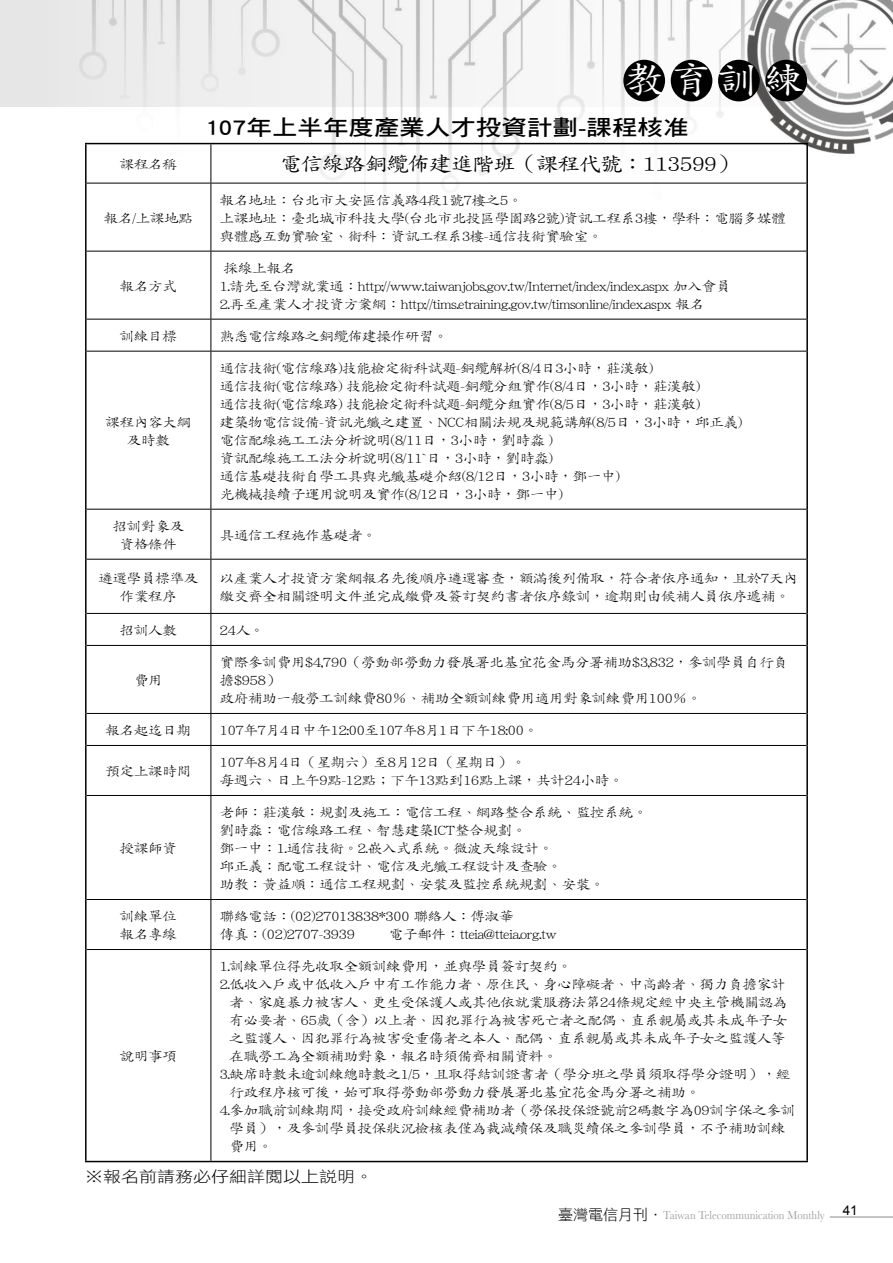
<style>
.page{position:relative;width:893px;height:1263px;background:#fff}
.page>*{position:absolute;margin:0;border:0;box-sizing:border-box;transform-origin:0 0}
.t1{font:37.5px "DF Kai Shu Std W5";color:#fff;scale:1.1 1}
.t2{font:21.75px "DF Hei Std W7";color:#000;scale:1.18 1}
.t3{font:20.25px "DF Kai Shu Std W5";letter-spacing:-.05em;color:#000;scale:1.11 1}
.t4{font:15.3px "DF Hei Std W3";color:#000;scale:1.18 1}
.t5{font:13.5px/18px "DF Kai Shu Std W3";letter-spacing:-.05em;color:#000;scale:1.11 1}
.t6{font:13.5px "Arial";color:#000}
.t7{font:12px "Baskerville";color:#9fa0a0;scale:.9 1}
.s1{font-family:"DF Hei Std W3";font-size:15px;color:#000}
</style>
<div class="page">
<hr style="left:830px;top:1216px;width:63px;height:1px;background:#898989">
<img style="left:0;top:0;width:893px;height:223px">
<div style="left:623px;top:60px;width:42px;height:41px;background:#000;border-radius:50%"></div>
<div style="left:718px;top:60px;width:42px;height:41px;background:#000;border-radius:50%"></div>
<div style="left:671px;top:60px;width:41px;height:41px;background:#000;border-radius:50%"></div>
<div style="left:765px;top:60px;width:42px;height:41px;background:#000;border-radius:50%"></div>
<hr style="left:85px;top:143px;width:126px;height:1px;background:#000">
<hr style="left:85px;top:144px;width:2px;height:39px;background:#000">
<hr style="left:211px;top:143px;width:597px;height:1px;background:#000">
<hr style="left:806px;top:144px;width:2px;height:39px;background:#000">
<hr style="left:85px;top:183px;width:2px;height:68px;background:#000">
<hr style="left:806px;top:183px;width:2px;height:68px;background:#000">
<hr style="left:85px;top:251px;width:2px;height:68px;background:#000">
<hr style="left:806px;top:251px;width:2px;height:68px;background:#000">
<hr style="left:85px;top:319px;width:2px;height:32px;background:#000">
<hr style="left:806px;top:319px;width:2px;height:32px;background:#000">
<hr style="left:85px;top:351px;width:2px;height:158px;background:#000">
<hr style="left:806px;top:351px;width:2px;height:158px;background:#000">
<hr style="left:85px;top:509px;width:2px;height:50px;background:#000">
<hr style="left:806px;top:509px;width:2px;height:50px;background:#000">
<hr style="left:85px;top:559px;width:2px;height:54px;background:#000">
<hr style="left:806px;top:559px;width:2px;height:54px;background:#000">
<hr style="left:85px;top:613px;width:2px;height:32px;background:#000">
<hr style="left:806px;top:613px;width:2px;height:32px;background:#000">
<hr style="left:85px;top:645px;width:2px;height:68px;background:#000">
<hr style="left:806px;top:645px;width:2px;height:68px;background:#000">
<hr style="left:85px;top:713px;width:2px;height:32px;background:#000">
<hr style="left:806px;top:713px;width:2px;height:32px;background:#000">
<hr style="left:85px;top:745px;width:2px;height:50px;background:#000">
<hr style="left:806px;top:745px;width:2px;height:50px;background:#000">
<hr style="left:85px;top:795px;width:2px;height:104px;background:#000">
<hr style="left:806px;top:795px;width:2px;height:104px;background:#000">
<hr style="left:85px;top:899px;width:2px;height:50px;background:#000">
<hr style="left:806px;top:899px;width:2px;height:50px;background:#000">
<hr style="left:85px;top:949px;width:2px;height:212px;background:#000">
<hr style="left:806px;top:949px;width:2px;height:212px;background:#000">
<hr style="left:85px;top:1161px;width:126px;height:1px;background:#000">
<hr style="left:211px;top:1161px;width:597px;height:1px;background:#000">
<hr style="left:211px;top:144px;width:1px;height:39px;background:#000">
<hr style="left:87px;top:183px;width:124px;height:1px;background:#000">
<hr style="left:211px;top:183px;width:595px;height:1px;background:#000">
<hr style="left:211px;top:183px;width:1px;height:68px;background:#000">
<hr style="left:87px;top:251px;width:124px;height:1px;background:#000">
<hr style="left:211px;top:251px;width:595px;height:1px;background:#000">
<hr style="left:211px;top:251px;width:1px;height:68px;background:#000">
<hr style="left:87px;top:319px;width:124px;height:1px;background:#000">
<hr style="left:211px;top:319px;width:595px;height:1px;background:#000">
<hr style="left:211px;top:319px;width:1px;height:32px;background:#000">
<hr style="left:87px;top:351px;width:124px;height:1px;background:#000">
<hr style="left:211px;top:351px;width:595px;height:1px;background:#000">
<hr style="left:211px;top:351px;width:1px;height:158px;background:#000">
<hr style="left:87px;top:509px;width:124px;height:1px;background:#000">
<hr style="left:211px;top:509px;width:595px;height:1px;background:#000">
<hr style="left:211px;top:509px;width:1px;height:50px;background:#000">
<hr style="left:87px;top:559px;width:124px;height:1px;background:#000">
<hr style="left:211px;top:559px;width:595px;height:1px;background:#000">
<hr style="left:211px;top:559px;width:1px;height:54px;background:#000">
<hr style="left:87px;top:613px;width:124px;height:1px;background:#000">
<hr style="left:211px;top:613px;width:595px;height:1px;background:#000">
<hr style="left:211px;top:614px;width:1px;height:31px;background:#000">
<hr style="left:87px;top:645px;width:124px;height:1px;background:#000">
<hr style="left:211px;top:645px;width:595px;height:1px;background:#000">
<hr style="left:211px;top:646px;width:1px;height:67px;background:#000">
<hr style="left:87px;top:713px;width:124px;height:1px;background:#000">
<hr style="left:211px;top:713px;width:595px;height:1px;background:#000">
<hr style="left:211px;top:714px;width:1px;height:31px;background:#000">
<hr style="left:87px;top:745px;width:124px;height:1px;background:#000">
<hr style="left:211px;top:745px;width:595px;height:1px;background:#000">
<hr style="left:211px;top:746px;width:1px;height:49px;background:#000">
<hr style="left:87px;top:795px;width:124px;height:1px;background:#000">
<hr style="left:211px;top:795px;width:595px;height:1px;background:#000">
<hr style="left:211px;top:796px;width:1px;height:103px;background:#000">
<hr style="left:87px;top:899px;width:124px;height:1px;background:#000">
<hr style="left:211px;top:899px;width:595px;height:1px;background:#000">
<hr style="left:211px;top:900px;width:1px;height:49px;background:#000">
<hr style="left:87px;top:949px;width:124px;height:1px;background:#000">
<hr style="left:211px;top:949px;width:595px;height:1px;background:#000">
<hr style="left:211px;top:950px;width:1px;height:211px;background:#000">
<h1 class="t1" style="left:624px;top:59px;width:166px">教 育 訓 練</h1>
<h2 class="t2" style="left:204px;top:115px;width:412px">107年上半年度產業人才投資計劃-課程核准</h2>
<p class="t5" style="left:119px;top:155px;width:54px">課程名稱</p>
<h3 class="t3" style="left:279px;top:153px;width:415px">電信線路銅纜佈建進階班（課程代號：113599）</h3>
<p class="t5" style="left:104px;top:208px;width:82px">報名/上課地點</p>
<p class="t5" style="left:219px;top:190px;width:512px">報名地址：台北市大安區信義路4段1號7樓之5。<br>上課地址：臺北城市科技大學(台北市北投區學園路2號)資訊工程系3樓，學科：電腦多媒體與體感互動實驗室、術科：資訊工程系3樓-通信技術實驗室。</p>
<p class="t5" style="left:119px;top:276px;width:54px">報名方式</p>
<p class="t5" style="left:219px;top:258px;width:462px;text-indent:4px">採線上報名<br>1.請先至台灣就業通：http://www.taiwanjobs.gov.tw/Internet/index/index.aspx 加入會員<br>2.再至產業人才投資方案網：http://tims.etraining.gov.tw/timsonline/index.aspx 報名</p>
<p class="t5" style="left:119px;top:326px;width:54px">訓練目標</p>
<p class="t5" style="left:219px;top:326px;width:208px">熟悉電信線路之銅纜佈建操作研習。</p>
<p class="t5" style="left:105px;top:412px;width:79px;text-align:center">課程內容大綱及時數</p>
<p class="t5" style="left:219px;top:358px;width:473px">通信技術(電信線路)技能檢定術科試題-銅纜解析(8/4日3小時，莊漢敏)<br>通信技術(電信線路) 技能檢定術科試題-銅纜分組實作(8/4日，3小時，莊漢敏)<br>通信技術(電信線路) 技能檢定術科試題-銅纜分組實作(8/5日，3小時，莊漢敏)<br>建築物電信設備-資訊光纖之建置、NCC相關法規及規範講解(8/5日，3小時，邱正義)電信配線施工工法分析說明(8/11日，3小時，劉時淼 )<br>資訊配線施工工法分析說明(8/11`日，3小時，劉時淼)<br>通信基礎技術自學工具與光纖基礎介紹(8/12日，3小時，鄧一中)<br>光機械接續子運用說明及實作(8/12日，3小時，鄧一中)</p>
<p class="t5" style="left:112px;top:516px;width:66px;text-align:center">招訓對象及資格條件</p>
<p class="t5" style="left:219px;top:525px;width:143px">具通信工程施作基礎者。</p>
<p class="t5" style="left:98px;top:569px;width:92px;text-align:center">遴選學員標準及作業程序</p>
<p class="t5" style="left:219px;top:569px;width:523px">以產業人才投資方案網報名先後順序遴選審查，額滿後列備取，符合者依序通知，且於7天內繳交齊全相關證明文件並完成繳費及簽訂契約書者依序錄訓，逾期則由候補人員依序遞補。</p>
<p class="t5" style="left:119px;top:621px;width:54px">招訓人數</p>
<p class="t5" style="left:219px;top:621px;width:42px">24人。</p>
<p class="t5" style="left:134px;top:671px;width:28px">費用</p>
<p class="t5" style="left:219px;top:653px;width:514px">實際參訓費用$4,790（勞動部勞動力發展署北基宜花金馬分署補助$3,832，參訓學員自行負擔$958）<br>政府補助一般勞工訓練費80％、補助全額訓練費用適用對象訓練費用100％。</p>
<p class="t5" style="left:105px;top:721px;width:79px">報名起迄日期</p>
<p class="t5" style="left:219px;top:721px;width:289px">107年7月4日中午12:00至107年8月1日下午18:00。</p>
<p class="t5" style="left:105px;top:762px;width:79px">預定上課時間</p>
<p class="t5" style="left:219px;top:753px;width:366px">107年8月4日（星期六）至8月12日（星期日）。<br>每週六、日上午9點-12點；下午13點到16點上課，共計24小時。</p>
<p class="t5" style="left:119px;top:839px;width:54px">授課師資</p>
<p class="t5" style="left:219px;top:803px;width:387px">老師：莊漢敏：規劃及施工：電信工程、網路整合系統、監控系統。劉時淼：電信線路工程、智慧建築ICT整合規劃。<br>鄧一中：1.通信技術。2.嵌入式系統。微波天線設計。<br>邱正義：配電工程設計、電信及光纖工程設計及查驗。<br>助教：黃益順：通信工程規劃、安裝及監控系統規劃、安裝。</p>
<p class="t5" style="left:119px;top:907px;width:54px">訓練單位報名專線</p>
<p class="t5" style="left:219px;top:907px;width:267px">聯絡電話：(02)27013838*300 聯絡人：傅淑華傳真：(02)2707-3939</p>
<p class="t5" style="left:388px;top:925px;width:153px">電子郵件：tteia@tteia.org.tw</p>
<p class="t5" style="left:219px;top:957px;width:319px">1.訓練單位得先收取全額訓練費用，並與學員簽訂契約。</p>
<p class="t5" style="left:219px;top:975px;width:512px">2.低收入戶或中低收入戶中有工作能力者、原住民、身心障礙者、中高齡者、獨力負擔家計</p>
<p class="t5" style="left:229px;top:993px;width:504px">者、家庭暴力被害人、更生受保護人或其他依就業服務法第24條規定經中央主管機關認為</p>
<p class="t5" style="left:229px;top:1011px;width:504px">有必要者、65歲（含）以上者、因犯罪行為被害死亡者之配偶、直系親屬或其未成年子女</p>
<p class="t5" style="left:229px;top:1029px;width:503px">之監護人、因犯罪行為被害受重傷者之本人、配偶、直系親屬或其未成年子女之監護人等</p>
<p class="t5" style="left:229px;top:1047px;width:297px">在職勞工為全額補助對象，報名時須備齊相關資料。</p>
<p class="t5" style="left:219px;top:1065px;width:516px">3.缺席時數未逾訓練總時數之1/5，且取得結訓證書者（學分班之學員須取得學分證明），經</p>
<p class="t5" style="left:229px;top:1083px;width:426px">行政程序核可後，始可取得勞動部勞動力發展署北基宜花金馬分署之補助。</p>
<p class="t5" style="left:219px;top:1101px;width:520px">4.參加職前訓練期間，接受政府訓練經費補助者（勞保投保證號前2碼數字為09訓字保之參訓</p>
<p class="t5" style="left:229px;top:1119px;width:503px">學員），及參訓學員投保狀況檢核表僅為裁減續保及職災續保之參訓學員，不予補助訓練</p>
<p class="t5" style="left:229px;top:1137px;width:41px">費用。</p>
<p class="t4" style="left:85px;top:1168px;width:246px">※報名前請務必仔細詳閱以上說明。</p>
<p class="t5" style="left:119px;top:1047px;width:54px">說明事項</p>
<p class="t7" style="left:558px;top:1207px;width:298px"><span class="s1">臺灣電信月刊．</span>Taiwan Telecommunication Monthly</p>
<p class="t6" style="left:843px;top:1201px;width:17px">41</p>
</div>
